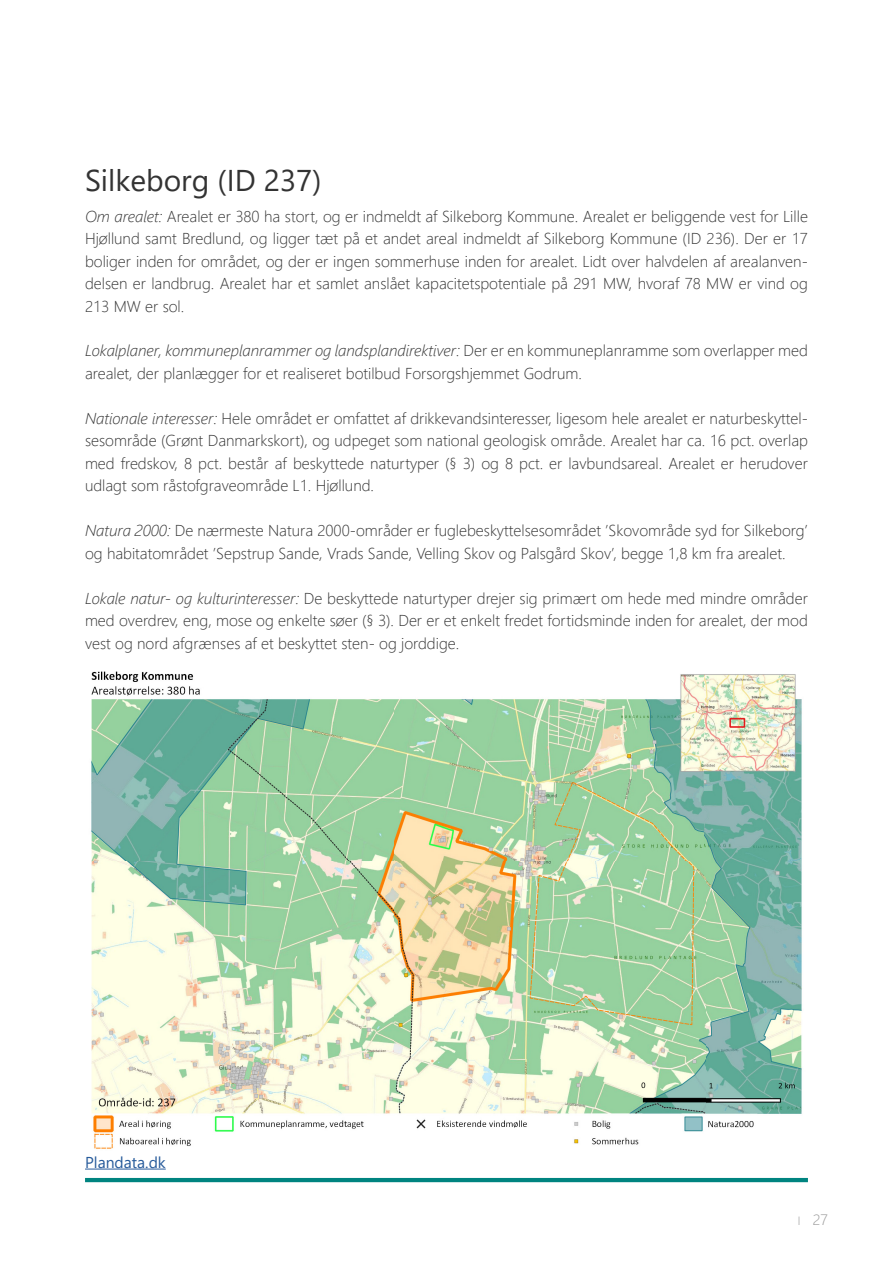
<style>
.page{position:relative;width:893px;height:1263px;background:#fff}
.page>*{position:absolute;margin:0;border:0;box-sizing:border-box;transform-origin:0 0}
.t1{font:30px "Segoe UI";color:#333}
.t2{font:300 15.75px/22.5px "Segoe UI";color:#333;text-align:justify}
.t3{font:15.75px "Segoe UI";color:#275b9b}
.t4{font:300 15px "Segoe UI";color:#979797}
.s1{font-style:italic}
.s2{font-size:12px}
</style>
<div class="page">
<hr style="left:85px;top:1178px;width:723px;height:4px;background:#008480">
<img style="left:91px;top:671px;width:711px;height:478px">
<hr style="left:85px;top:1168px;width:81px;height:1px;background:#275b9b">
<h1 class="t1" style="left:85px;top:152px;width:238px">Silkeborg (ID 237)</h1>
<p class="t2" style="left:85px;top:204px;width:724px"><span class="s1">Om arealet:</span> Arealet er 380 ha stort, og er indmeldt af Silkeborg Kommune. Arealet er beliggende vest for Lille Hjøllund samt Bredlund, og ligger tæt på et andet areal indmeldt af Silkeborg Kommune (ID 236). Der er 17 boliger inden for området, og der er ingen sommerhuse inden for arealet. Lidt over halvdelen af arealanven&shy;delsen er landbrug. Arealet har et samlet anslået kapacitetspotentiale på 291 MW, hvoraf 78 MW er vind og 213 MW er sol.</p>
<p class="t2" style="left:85px;top:338px;width:724px"><span class="s1">Lokalplaner, kommuneplanrammer og landsplandirektiver:</span> Der er en kommuneplanramme som overlapper med arealet, der planlægger for et realiseret botilbud Forsorgshjemmet Godrum.</p>
<p class="t2" style="left:85px;top:405px;width:724px"><span class="s1">Nationale interesser:</span> Hele området er omfattet af drikkevandsinteresser, ligesom hele arealet er naturbeskyttel&shy;sesområde (Grønt Danmarkskort), og udpeget som national geologisk område. Arealet har ca. 16 pct. overlap med fredskov, 8 pct. består af beskyttede naturtyper (§ 3) og 8 pct. er lavbundsareal. Arealet er herudover udlagt som råstofgraveområde L1. Hjøllund.</p>
<p class="t2" style="left:85px;top:518px;width:724px"><span class="s1">Natura 2000:</span> De nærmeste Natura 2000-områder er fuglebeskyttelsesområdet ’Skovområde syd for Silkeborg’ og habitatområdet ’Sepstrup Sande, Vrads Sande, Velling Skov og Palsgård Skov’, begge 1,8 km fra arealet.</p>
<p class="t2" style="left:85px;top:585px;width:724px"><span class="s1">Lokale natur- og kulturinteresser:</span> De beskyttede naturtyper drejer sig primært om hede med mindre områder med overdrev, eng, mose og enkelte søer (§ 3). Der er et enkelt fredet fortidsminde inden for arealet, der mod vest og nord afgrænses af et beskyttet sten- og jorddige.</p>
<p class="t3" style="left:85px;top:1147px;width:82px">Plandata.dk</p>
<p class="t4" style="left:798px;top:1206px;width:32px"><span class="s2">I</span> 27</p>
</div>
